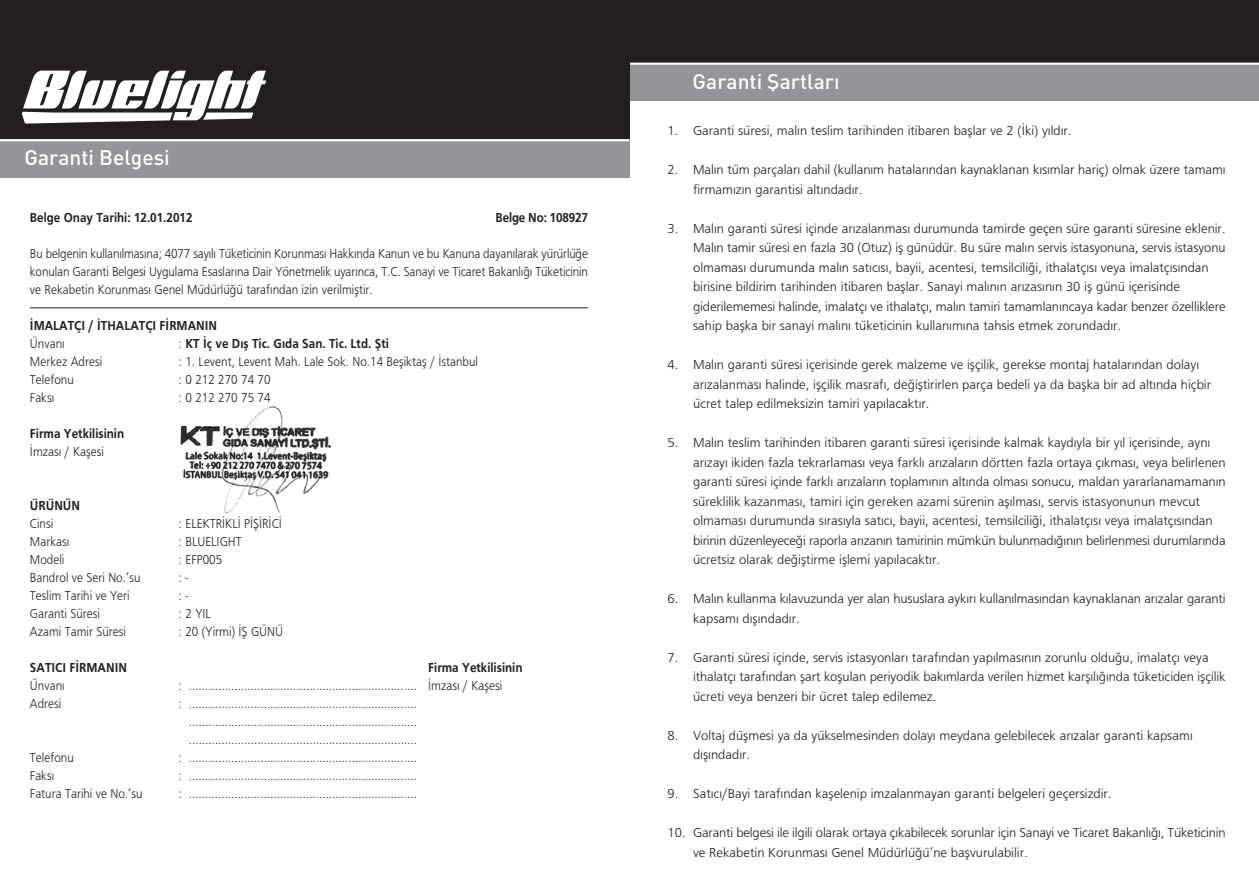
<style>
.page{position:relative;width:1259px;height:893px;background:#fff}
.page>*{position:absolute;margin:0;border:0;box-sizing:border-box;transform-origin:0 0}
.t1{font:500 21px "DI Nbek";color:#fff}
.t2{font:13.5px/19.5px "Frugal";color:#231f20}
.t3{font:13.5px/18px "Frugal";color:#231f20;text-align:justify;scale:.9 1}
.t4{font:700 13.5px "Frugal";color:#231f20;scale:.9 1}
.s1{font-weight:400}
</style>
<div class="page">
<div style="left:629px;top:0;width:630px;height:64px;background:#231f20"></div>
<div style="left:629px;top:64px;width:630px;height:37px;background:#939598"></div>
<hr style="left:629px;top:63px;width:630px;height:2px;background:#fff">
<div style="left:0;top:0;width:629px;height:140px;background:#231f20"></div>
<div style="left:0;top:140px;width:629px;height:37px;background:#939598"></div>
<hr style="left:0;top:139px;width:629px;height:2px;background:#fff">
<img style="left:180px;top:402px;width:152px;height:112px">
<hr style="left:30px;top:307px;width:558px;height:1px;background:#231f20">
<svg style="left:22px;top:71px;width:244px;height:53px"></svg>
<h1 class="t1" style="left:24px;top:150px;width:147px">Garanti Belgesi</h1>
<p class="t4" style="left:30px;top:212px;width:182px">Belge Onay Tarihi: 12.01.2012</p>
<p class="t4" style="left:495px;top:212px;width:104px">Belge No: 108927</p>
<p class="t3" style="left:30px;top:246px;width:621px">Bu belgenin kullanılmasına; 4077 sayılı Tüketicinin Korunması Hakkında Kanun ve bu Kanuna dayanılarak yürürlü¤e konulan Garanti Belgesi Uygulama Esaslarına Dair Yönetmelik uyarınca, T.C. Sanayi ve Ticaret Bakanlı¤ı Tüketicinin ve Rekabetin Korunması Genel Müdürlü¤ü tarafından izin verilmifltir.</p>
<p class="t4" style="left:30px;top:320px;width:209px">‹MALATÇI / ‹THALATÇI F‹RMANIN</p>
<p class="t3" style="left:30px;top:336px;width:40px">Ünvan›</p>
<p class="t4" style="left:179px;top:338px;width:235px"><span class="s1">:</span> KT ‹ç ve D›fl Tic. G›da San. Tic. Ltd. fiti</p>
<p class="t3" style="left:30px;top:354px;width:82px">Merkez Adresi</p>
<p class="t3" style="left:179px;top:354px;width:334px">: 1. Levent, Levent Mah. Lale Sok. No.14 Befliktafl / ‹stanbul</p>
<p class="t3" style="left:30px;top:372px;width:50px">Telefonu</p>
<p class="t3" style="left:179px;top:372px;width:103px">: 0 212 270 74 70</p>
<p class="t3" style="left:30px;top:390px;width:28px">Faks›</p>
<p class="t3" style="left:179px;top:390px;width:103px">: 0 212 270 75 74</p>
<p class="t4" style="left:30px;top:428px;width:106px">Firma Yetkilisinin</p>
<p class="t3" style="left:30px;top:444px;width:84px">‹mzas› / Kaflesi</p>
<p class="t4" style="left:30px;top:500px;width:57px">ÜRÜNÜN</p>
<p class="t3" style="left:30px;top:516px;width:27px">Cinsi</p>
<p class="t3" style="left:179px;top:516px;width:116px">: ELEKTR‹KL‹ P‹fi‹R‹C‹</p>
<p class="t3" style="left:30px;top:534px;width:45px">Markas›</p>
<p class="t3" style="left:179px;top:534px;width:71px">: BLUELIGHT</p>
<p class="t3" style="left:30px;top:552px;width:40px">Modeli</p>
<p class="t3" style="left:179px;top:552px;width:50px">: EFP005</p>
<p class="t3" style="left:30px;top:570px;width:124px">Bandrol ve Seri No.’su</p>
<p class="t3" style="left:179px;top:570px;width:12px">: -</p>
<p class="t3" style="left:30px;top:588px;width:112px">Teslim Tarihi ve Yeri</p>
<p class="t3" style="left:179px;top:588px;width:12px">: -</p>
<p class="t3" style="left:30px;top:606px;width:79px">Garanti Süresi</p>
<p class="t3" style="left:179px;top:606px;width:37px">: 2 YIL</p>
<p class="t3" style="left:30px;top:624px;width:108px">Azami Tamir Süresi</p>
<p class="t3" style="left:179px;top:624px;width:117px">: 20 (Yirmi) ‹fi GÜNÜ</p>
<p class="t4" style="left:30px;top:662px;width:109px">SATICI F‹RMANIN</p>
<p class="t3" style="left:30px;top:678px;width:40px">Ünvan›</p>
<p class="t3" style="left:179px;top:678px;width:266px">: ......................................................................</p>
<p class="t3" style="left:30px;top:696px;width:36px">Adresi</p>
<p class="t3" style="left:189px;top:696px;width:255px;text-indent:-10px">: ...................................................................... ...................................................................... ......................................................................</p>
<p class="t3" style="left:30px;top:750px;width:50px">Telefonu</p>
<p class="t3" style="left:179px;top:750px;width:266px">: ......................................................................</p>
<p class="t3" style="left:30px;top:768px;width:28px">Faks›</p>
<p class="t3" style="left:179px;top:768px;width:266px">: ......................................................................</p>
<p class="t3" style="left:30px;top:786px;width:127px">Fatura Tarihi ve No.’su</p>
<p class="t3" style="left:179px;top:786px;width:266px">: ......................................................................</p>
<p class="t4" style="left:428px;top:662px;width:106px">Firma Yetkilisinin</p>
<p class="t3" style="left:428px;top:678px;width:84px">‹mzas› / Kaflesi</p>
<h1 class="t1" style="left:692px;top:74px;width:148px">Garanti fiartlar›</h1>
<p class="t2" style="left:667px;top:122px;width:405px">1. Garanti süresi, mal›n teslim tarihinden itibaren bafllar ve 2 (‹ki) y›ld›r.</p>
<p class="t2" style="left:693px;top:161px;width:534px;text-indent:-26px">2. Mal›n tüm parçalar› dahil (kullan›m hatalar›ndan kaynaklanan k›s›mlar hariç) olmak üzere tamam› firmam›z›n garantisi alt›ndad›r.</p>
<p class="t2" style="left:693px;top:219px;width:534px;text-indent:-26px">3. Mal›n garanti süresi içinde ar›zalanmas› durumunda tamirde geçen süre garanti süresine eklenir.<br>Mal›n tamir süresi en fazla 30 (Otuz) ifl günüdür. Bu süre mal›n servis istasyonuna, servis istasyonu olmamas› durumunda mal›n sat›c›s›, bayii, acentesi, temsilcili¤i, ithalatç›s› veya imalatç›s›ndan birisine bildirim tarihinden itibaren bafllar. Sanayi mal›n›n ar›zas›n›n 30 ifl günü içerisinde giderilememesi halinde, imalatç› ve ithalatç›, mal›n tamiri tamamlan›ncaya kadar benzer özelliklere sahip baflka bir sanayi mal›n› tüketicinin kullan›m›na tahsis etmek zorundad›r.</p>
<p class="t2" style="left:693px;top:356px;width:519px;text-indent:-26px">4. Mal›n garanti süresi içerisinde gerek malzeme ve iflçilik, gerekse montaj hatalar›ndan dolay› ar›zalanmas› halinde, iflçilik masraf›, de¤ifltirirlen parça bedeli ya da baflka bir ad alt›nda hiçbir ücret talep edilmeksizin tamiri yap›lacakt›r.</p>
<p class="t2" style="left:693px;top:434px;width:534px;text-indent:-26px">5. Mal›n teslim tarihinden itibaren garanti süresi içerisinde kalmak kayd›yla bir y›l içerisinde, ayn› ar›zay› ikiden fazla tekrarlamas› veya farkl› ar›zalar›n dörtten fazla ortaya ç›kmas›, veya belirlenen garanti süresi içinde farkl› ar›zalar›n toplam›n›n alt›nda olmas› sonucu, maldan yararlanamaman›n süreklilik kazanmas›, tamiri için gereken azami sürenin afl›lmas›, servis istasyonunun mevcut olmamas› durumunda s›ras›yla sat›c›, bayii, acentesi, temsilcili¤i, ithalatç›s› veya imalatç›s›ndan birinin düzenleyece¤i raporla ar›zan›n tamirinin mümkün bulunmad›¤›n›n belirlenmesi durumlar›nda ücretsiz olarak de¤ifltirme ifllemi yap›lacakt›r.</p>
<p class="t2" style="left:693px;top:590px;width:534px;text-indent:-26px">6. Mal›n kullanma k›lavuzunda yer alan hususlara ayk›r› kullan›lmas›ndan kaynaklanan ar›zalar garanti kapsam› d›fl›ndad›r.</p>
<p class="t2" style="left:693px;top:648px;width:534px;text-indent:-26px">7. Garanti süresi içinde, servis istasyonlar› taraf›ndan yap›lmas›n›n zorunlu oldu¤u, imalatç› veya ithalatç› taraf›ndan flart koflulan periyodik bak›mlarda verilen hizmet karfl›l›¤›nda tüketiciden iflçilik ücreti veya benzeri bir ücret talep edilemez.</p>
<p class="t2" style="left:693px;top:726px;width:501px;text-indent:-26px">8. Voltaj düflmesi ya da yükselmesinden dolay› meydana gelebilecek ar›zalar garanti kapsam› d›fl›ndad›r.</p>
<p class="t2" style="left:667px;top:785px;width:445px">9. Sat›c›/Bayi taraf›ndan kaflelenip imzalanmayan garanti belgeleri geçersizdir.</p>
<p class="t2" style="left:693px;top:824px;width:534px;text-indent:-26px">10. Garanti belgesi ile ilgili olarak ortaya ç›kabilecek sorunlar için Sanayi ve Ticaret Bakanl›¤›, Tüketicinin ve Rekabetin Korunmas› Genel Müdürlü¤ü’ne baflvurulabilir.</p>
</div>
